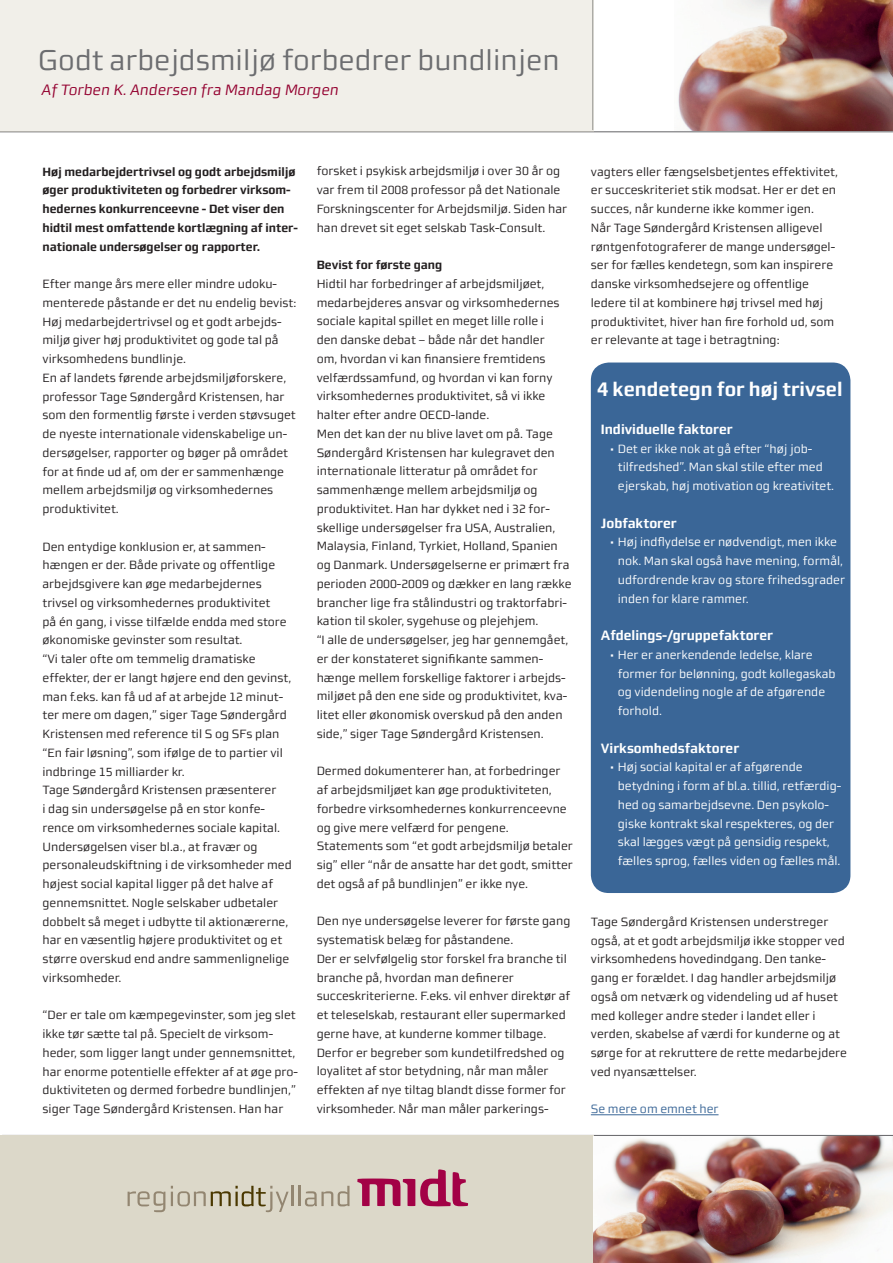
<style>
.page{position:relative;width:893px;height:1263px;background:#fff}
.page>*{position:absolute;margin:0;border:0;box-sizing:border-box;transform-origin:0 0}
.t1{font:28.5px "midtsans";color:#6c6d70}
.t2{font:700 19.5px "midtsans";color:#fff}
.t3{font:italic 15px "midtsans";color:#940130}
.t4{font:700 13.5px "midtsans";color:#fff}
.t5{font:12px/18.8px "midtsans";color:#231f20}
.t6{font:12px/18.8px "midtsans";color:#fff}
.t7{font:700 12px/18.8px "midtsans";color:#231f20}
.t8{font:12px "midtsans";color:#3a6697}
</style>
<div class="page">
<hr style="left:0;top:131px;width:893px;height:1px;background:#636366">
<hr style="left:2px;top:1135px;width:891px;height:1px;background:#636366">
<hr style="left:593px;top:1136px;width:1px;height:127px;background:#636366">
<hr style="left:591px;top:1114px;width:127px;height:1px;background:#3a6697">
<div style="left:0;top:1136px;width:593px;height:127px;background:#dcd8c9"></div>
<svg style="left:128px;top:1191px;width:37px;height:21px"></svg>
<svg style="left:171px;top:1186px;width:118px;height:26px"></svg>
<hr style="left:291px;top:1186px;width:3px;height:20px;background:#938671">
<hr style="left:299px;top:1186px;width:2px;height:20px;background:#938671">
<svg style="left:305px;top:1186px;width:44px;height:20px"></svg>
<svg style="left:357px;top:1169px;width:111px;height:37px"></svg>
<div style="left:0;top:0;width:593px;height:132px;background:#f1efe9"></div>
<div style="left:591px;top:362px;width:259px;height:531px;background:#3a6697;border-radius:18px"></div>
<img style="left:594px;top:1137px;width:299px;height:126px">
<img style="left:678px;top:0;width:215px;height:130px">
<h1 class="t1" style="left:38px;top:44px;width:523px">Godt arbejdsmiljø forbedrer bundlinjen</h1>
<p class="t3" style="left:42px;top:82px;width:299px">Af Torben K. Andersen fra Mandag Morgen</p>
<p class="t7" style="left:43px;top:162px;width:257px">Høj medarbejdertrivsel og godt arbejdsmiljø øger produktiviteten og forbedrer virksom&shy;hedernes konkurrenceevne - Det viser den hidtil mest omfattende kortlægning af inter&shy;nationale undersøgelser og rapporter.</p>
<p class="t5" style="left:43px;top:275px;width:255px">Efter mange års mere eller mindre udoku&shy;menterede påstande er det nu endelig bevist:<br>Høj medarbejdertrivsel og et godt arbejds&shy;miljø giver høj produktivitet og gode tal på virksomhedens bundlinje.<br>En af landets førende arbejdsmiljøforskere, professor Tage Søndergård Kristensen, har som den formentlig første i verden støvsuget de nyeste internationale videnskabelige un&shy;dersøgelser, rapporter og bøger på området for at finde ud af, om der er sammenhænge mellem arbejdsmiljø og virksomhedernes produktivitet.</p>
<p class="t5" style="left:43px;top:537px;width:251px">Den entydige konklusion er, at sammen&shy;hængen er der. Både private og offentlige arbejdsgivere kan øge medarbejdernes trivsel og virksomhedernes produktivitet<br>på én gang, i visse tilfælde endda med store økonomiske gevinster som resultat.<br>“Vi taler ofte om temmelig dramatiske effekter, der er langt højere end den gevinst, man f.eks. kan få ud af at arbejde 12 minut&shy;ter mere om dagen,” siger Tage Søndergård Kristensen med reference til S og SFs plan “En fair løsning”, som ifølge de to partier vil indbringe 15 milliarder kr.<br>Tage Søndergård Kristensen præsenterer<br>i dag sin undersøgelse på en stor konfe&shy;rence om virksomhedernes sociale kapital.<br>Undersøgelsen viser bl.a., at fravær og personaleudskiftning i de virksomheder med højest social kapital ligger på det halve af gennemsnittet. Nogle selskaber udbetaler dobbelt så meget i udbytte til aktionærerne, har en væsentlig højere produktivitet og et større overskud end andre sammenlignelige virksomheder.</p>
<p class="t5" style="left:43px;top:1006px;width:257px">“Der er tale om kæmpegevinster, som jeg slet ikke tør sætte tal på. Specielt de virksom&shy;heder, som ligger langt under gennemsnittet, har enorme potentielle effekter af at øge pro&shy;duktiviteten og dermed forbedre bundlinjen,” siger Tage Søndergård Kristensen. Han har</p>
<p class="t5" style="left:317px;top:162px;width:252px">forsket i psykisk arbejdsmiljø i over 30 år og var frem til 2008 professor på det Nationale Forskningscenter for Arbejdsmiljø. Siden har han drevet sit eget selskab Task-Consult.</p>
<p class="t7" style="left:317px;top:256px;width:127px">Bevist for første gang</p>
<p class="t5" style="left:317px;top:274px;width:256px">Hidtil har forbedringer af arbejdsmiljøet, medarbejderes ansvar og virksomhedernes sociale kapital spillet en meget lille rolle i<br>den danske debat – både når det handler<br>om, hvordan vi kan finansiere fremtidens velfærdssamfund, og hvordan vi kan forny virksomhedernes produktivitet, så vi ikke halter efter andre OECD-lande.<br>Men det kan der nu blive lavet om på. Tage Søndergård Kristensen har kulegravet den internationale litteratur på området for sammenhænge mellem arbejdsmiljø og produktivitet. Han har dykket ned i 32 for&shy;skellige undersøgelser fra USA, Australien, Malaysia, Finland, Tyrkiet, Holland, Spanien og Danmark. Undersøgelserne er primært fra perioden 2000-2009 og dækker en lang række brancher lige fra stålindustri og traktorfabri&shy;kation til skoler, sygehuse og plejehjem.<br>“I alle de undersøgelser, jeg har gennemgået, er der konstateret signifikante sammen&shy;hænge mellem forskellige faktorer i arbejds&shy;miljøet på den ene side og produktivitet, kva&shy;litet eller økonomisk overskud på den anden side,” siger Tage Søndergård Kristensen.</p>
<p class="t5" style="left:317px;top:762px;width:258px">Dermed dokumenterer han, at forbedringer af arbejdsmiljøet kan øge produktiviteten, forbedre virksomhedernes konkurrenceevne og give mere velfærd for pengene.<br>Statements som “et godt arbejdsmiljø betaler sig” eller “når de ansatte har det godt, smitter det også af på bundlinjen” er ikke nye.</p>
<p class="t5" style="left:317px;top:912px;width:255px">Den nye undersøgelse leverer for første gang systematisk belæg for påstandene.<br>Der er selvfølgelig stor forskel fra branche til branche på, hvordan man definerer succeskriterierne. F.eks. vil enhver direktør af et teleselskab, restaurant eller supermarked gerne have, at kunderne kommer tilbage.<br>Derfor er begreber som kundetilfredshed og loyalitet af stor betydning, når man måler effekten af nye tiltag blandt disse former for virksomheder. Når man måler parkerings-</p>
<p class="t5" style="left:591px;top:162px;width:249px">vagters eller fængselsbetjentes effektivitet, er succeskriteriet stik modsat. Her er det en succes, når kunderne ikke kommer igen.<br>Når Tage Søndergård Kristensen alligevel røntgenfotograferer de mange undersøgel&shy;ser for fælles kendetegn, som kan inspirere danske virksomhedsejere og offentlige ledere til at kombinere høj trivsel med høj produktivitet, hiver han fire forhold ud, som er relevante at tage i betragtning:</p>
<h2 class="t2" style="left:597px;top:378px;width:247px">4 kendetegn for høj trivsel</h2>
<p class="t4" style="left:601px;top:421px;width:133px">Individuelle faktorer</p>
<p class="t6" style="left:618px;top:439px;width:218px;text-indent:-8px">• Det er ikke nok at gå efter “høj job&shy;tilfredshed”. Man skal stile efter med ejerskab, høj motivation og kreativitet.</p>
<p class="t4" style="left:601px;top:515px;width:77px">Jobfaktorer</p>
<p class="t6" style="left:618px;top:533px;width:229px;text-indent:-8px">• Høj indflydelse er nødvendigt, men ikke nok. Man skal også have mening, formål, udfordrende krav og store frihedsgrader inden for klare rammer.</p>
<p class="t4" style="left:601px;top:627px;width:174px">Afdelings-/gruppefaktorer</p>
<p class="t6" style="left:618px;top:645px;width:219px;text-indent:-8px">• Her er anerkendende ledelse, klare former for belønning, godt kollegaskab og videndeling nogle af de afgørende forhold.</p>
<p class="t4" style="left:601px;top:740px;width:140px">Virksomhedsfaktorer</p>
<p class="t6" style="left:618px;top:758px;width:225px;text-indent:-8px">• Høj social kapital er af afgørende betydning i form af bl.a. tillid, retfærdig&shy;hed og samarbejdsevne. Den psykolo&shy;giske kontrakt skal respekteres, og der skal lægges vægt på gensidig respekt, fælles sprog, fælles viden og fælles mål.</p>
<p class="t5" style="left:591px;top:912px;width:258px">Tage Søndergård Kristensen understreger også, at et godt arbejdsmiljø ikke stopper ved virksomhedens hovedindgang. Den tanke&shy;gang er forældet. I dag handler arbejdsmiljø også om netværk og videndeling ud af huset med kolleger andre steder i landet eller i verden, skabelse af værdi for kunderne og at sørge for at rekruttere de rette medarbejdere ved nyansættelser.</p>
<p class="t8" style="left:591px;top:1102px;width:129px">Se mere om emnet her</p>
</div>
